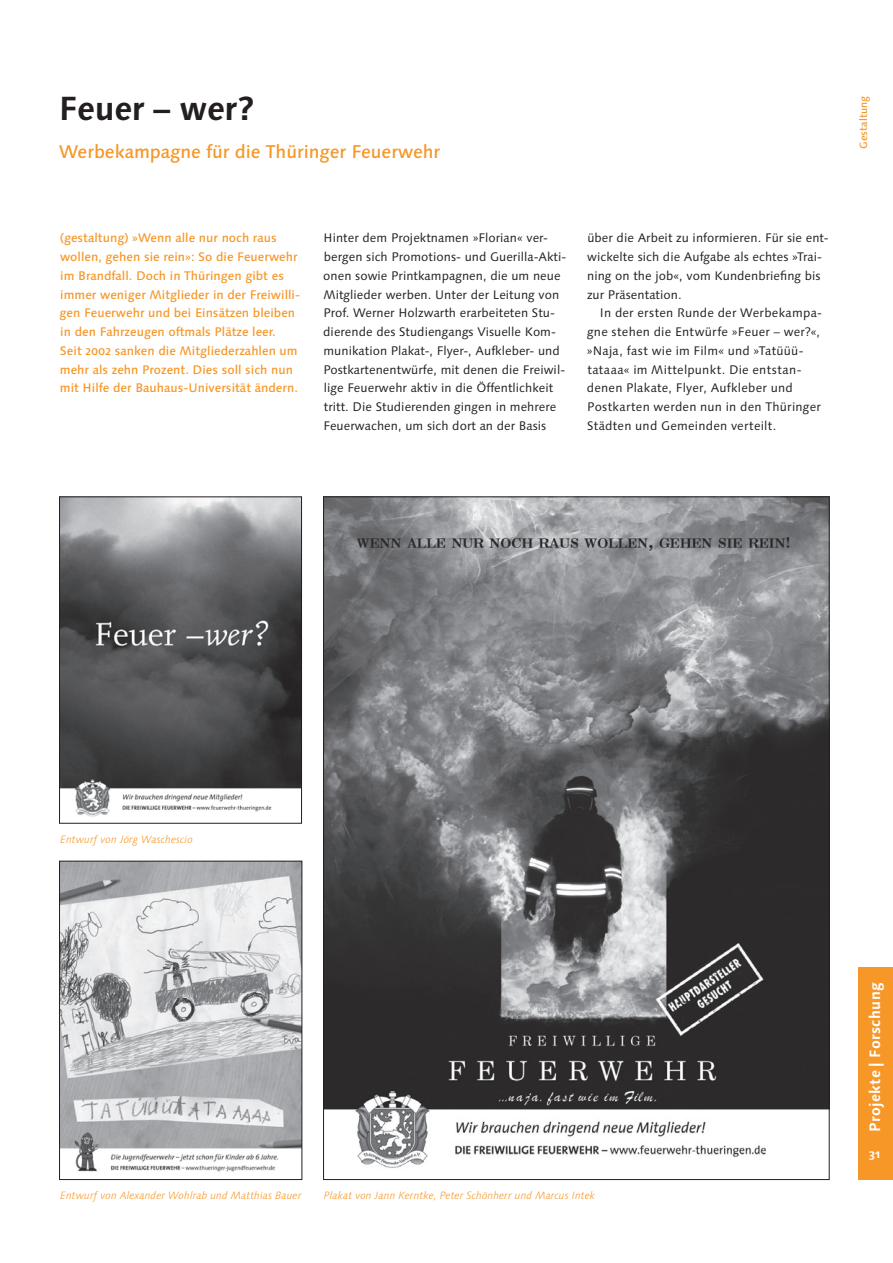
<style>
.page{position:relative;width:893px;height:1263px;background:#fff}
.page>*{position:absolute;margin:0;border:0;box-sizing:border-box;transform-origin:0 0}
.t1{font:700 33.45px "Linotype Syntax Os F";letter-spacing:-.01em;color:#231f20}
.t2{font:500 18.45px "Linotype Syntax Os F";letter-spacing:-.005em;color:#f79727}
.t3{font:700 15px "Linotype Syntax Os F";letter-spacing:.02em;color:#fff}
.t4{font:12.45px/18.8px "Linotype Syntax Os F";letter-spacing:.005em;color:#231f20}
.t5{font:500 12.45px/18.8px "Linotype Syntax Os F";color:#f79727}
.t6{font:700 12px "Linotype Syntax Os F";color:#fff}
.t7{font:italic 300 10.65px "Linotype Syntax Os F";color:#f79727}
.t8{font:500 10.5px "Linotype Syntax Os F";color:#f79727}
</style>
<div class="page">
<div style="left:859px;top:967px;width:34px;height:213px;background:#f79727"></div>
<img style="left:61px;top:498px;width:239px;height:319px">
<div style="left:59px;top:496px;width:243px;height:328px;border:1px solid #231f20"></div>
<img style="left:325px;top:498px;width:503px;height:670px">
<img style="left:61px;top:863px;width:239px;height:309px">
<div style="left:59px;top:861px;width:243px;height:319px;border:1px solid #231f20"></div>
<h1 class="t1" style="left:59px;top:88px;width:197px">Feuer – wer?</h1>
<h2 class="t2" style="left:59px;top:140px;width:382px">Werbekampagne für die Thüringer Feuerwehr</h2>
<p class="t5" style="left:60px;top:229px;width:242px">(gestaltung) »Wenn alle nur noch raus wollen, gehen sie rein»: So die Feuerwehr im Brandfall. Doch in Thüringen gibt es immer weniger Mitglieder in der Freiwilli&shy;gen Feuerwehr und bei Einsätzen bleiben in den Fahrzeugen oftmals Plätze leer.<br>Seit 2002 sanken die Mitgliederzahlen um mehr als zehn Prozent. Dies soll sich nun mit Hilfe der Bauhaus-Universität ändern.</p>
<p class="t4" style="left:323px;top:229px;width:245px">Hinter dem Projektnamen »Florian« ver&shy;bergen sich Promotions- und Guerilla-Akti&shy;onen sowie Printkampagnen, die um neue Mitglieder werben. Unter der Leitung von Prof. Werner Holzwarth erarbeiteten Stu&shy;dierende des Studiengangs Visuelle Kom&shy;munikation Plakat-, Flyer-, Aufkleber- und Postkartenentwürfe, mit denen die Freiwil&shy;lige Feuerwehr aktiv in die Öffentlichkeit tritt. Die Studierenden gingen in mehrere Feuerwachen, um sich dort an der Basis</p>
<p class="t4" style="left:587px;top:229px;width:243px">über die Arbeit zu informieren. Für sie ent&shy;wickelte sich die Aufgabe als echtes »Trai&shy;ning on the job«, vom Kundenbriefing bis zur Präsentation.</p>
<p class="t4" style="left:587px;top:304px;width:237px;text-indent:13px">In der ersten Runde der Werbekampa&shy;gne stehen die Entwürfe »Feuer – wer?«, »Naja, fast wie im Film« und »Tatüüü&shy;tataaa« im Mittelpunkt. Die entstan&shy;denen Plakate, Flyer, Aufkleber und Postkarten werden nun in den Thüringer Städten und Gemeinden verteilt.</p>
<p class="t8" style="left:857px;top:149px;width:54px;rotate:-90deg">Gestaltung</p>
<p class="t7" style="left:60px;top:833px;width:134px">Entwurf von Jörg Waschescio</p>
<p class="t7" style="left:60px;top:1189px;width:243px">Entwurf von Alexander Wohlrab und Matthias Bauer</p>
<p class="t7" style="left:324px;top:1189px;width:273px">Plakat von Jann Kerntke, Peter Schönherr und Marcus Intek</p>
<p class="t3" style="left:865px;top:1132px;width:151px;rotate:-90deg">Projekte | Forschung</p>
<p class="t6" style="left:869px;top:1146px;width:13px">31</p>
</div>
